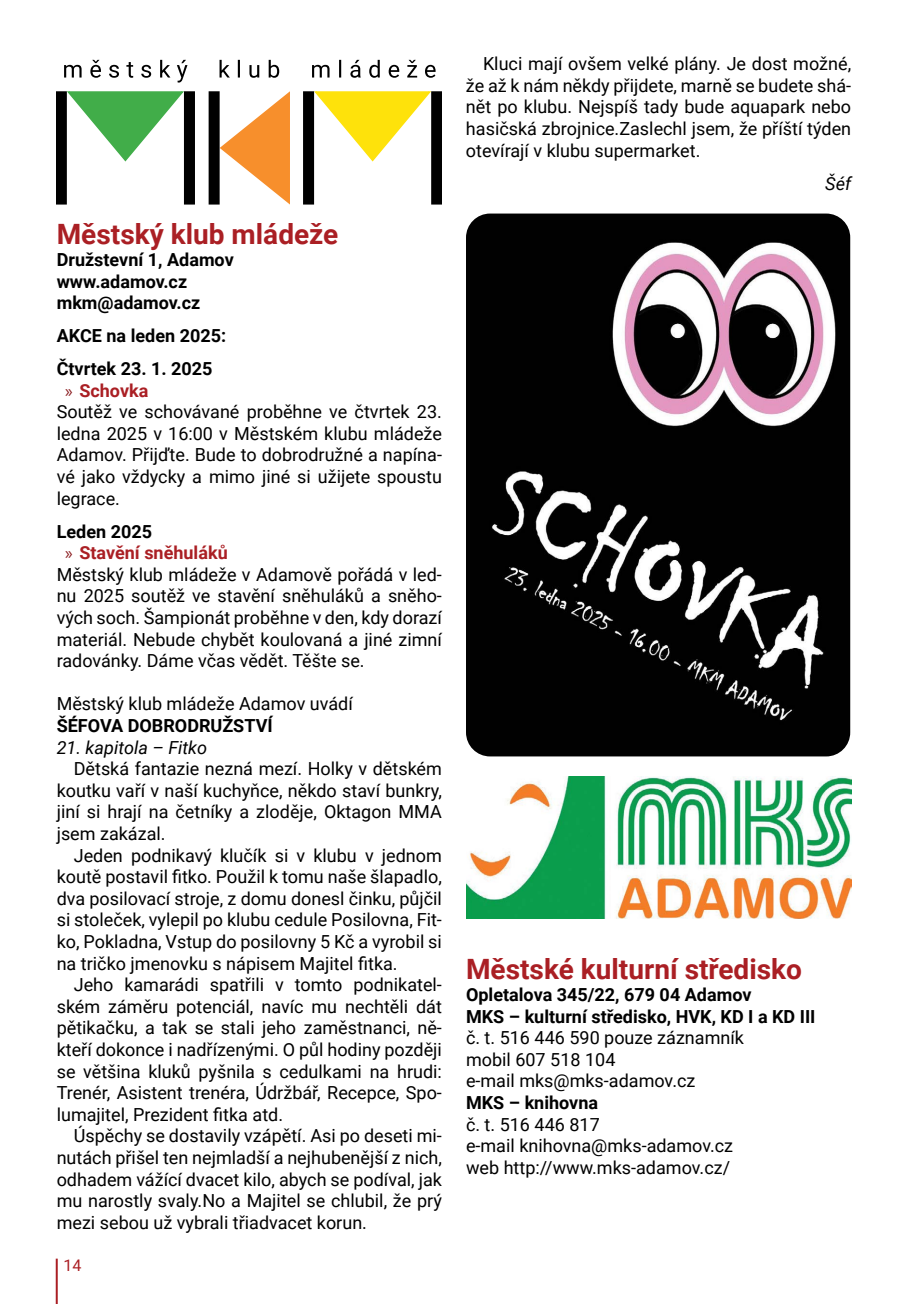
<style>
.page{position:relative;width:908px;height:1304px;background:#fff}
.page>*{position:absolute;margin:0;border:0;box-sizing:border-box;transform-origin:0 0}
.t1{font:700 28px "Roboto";color:#aa1f24}
.t2{font:18px/21.6px "Roboto";color:#000;text-align:justify}
.t3{font:700 18px/21.6px "Roboto";color:#000}
.t4{font:italic 18px "Roboto";color:#000}
.t5{font:700 18px "Roboto";color:#aa1f24}
.t6{font:16px "Roboto";color:#aa1f24}
.s1{font-family:"Myriad Pro";color:#871619}
.s2{font-weight:700;color:#aa1f24}
.s3{font-family:"Myriad Pro";font-weight:400;color:#871619}
</style>
<div class="page">
<hr style="left:56px;top:1259px;width:2px;height:45px;background:#aa1f24">
<svg style="left:67px;top:91px;width:117px;height:72px"></svg>
<div style="left:57px;top:91px;width:10px;height:114px;background:#000"></div>
<div style="left:184px;top:91px;width:11px;height:114px;background:#000"></div>
<svg style="left:64px;top:60px;width:371px;height:23px"></svg>
<svg style="left:219px;top:91px;width:71px;height:114px"></svg>
<div style="left:208px;top:91px;width:11px;height:114px;background:#000"></div>
<svg style="left:314px;top:91px;width:117px;height:72px"></svg>
<div style="left:303px;top:91px;width:11px;height:114px;background:#000"></div>
<div style="left:431px;top:91px;width:11px;height:114px;background:#000"></div>
<img style="left:466px;top:777px;width:384px;height:142px">
<img style="left:466px;top:214px;width:383px;height:542px">
<h1 class="t1" style="left:57px;top:215px;width:283px">Městský klub mládeže</h1>
<p class="t3" style="left:57px;top:248px;width:178px">Družstevní 1, Adamov www.adamov.cz mkm@adamov.cz</p>
<p class="t3" style="left:57px;top:319px;width:171px;line-height:33px">AKCE na leden 2025:<br>Čtvrtek 23. 1. 2025</p>
<p class="t2" style="left:57px;top:379px;width:386px;text-align:left;text-indent:9px"><span class="s1">»</span> <span class="s2">Schovka<br></span>Soutěž ve schovávané proběhne ve čtvrtek 23. ledna 2025 v 16:00 v Městském klubu mládeže Adamov. Přijďte. Bude to dobrodružné a napína&shy;vé jako vždycky a mimo jiné si užijete spoustu legrace.</p>
<p class="t3" style="left:57px;top:520px;width:97px">Leden 2025</p>
<p class="t5" style="left:65px;top:540px;width:164px"><span class="s3">»</span> Stavění sněhuláků</p>
<p class="t2" style="left:57px;top:563px;width:386px">Městský klub mládeže v Adamově pořádá v led-</p>
<p class="t2" style="left:57px;top:585px;width:386px">nu 2025 soutěž ve stavění sněhuláků a sněho-</p>
<p class="t2" style="left:57px;top:606px;width:386px">vých soch. Šampionát proběhne v den, kdy dorazí</p>
<p class="t2" style="left:57px;top:628px;width:386px">materiál. Nebude chybět koulovaná a jiné zimní</p>
<p class="t2" style="left:57px;top:649px;width:309px">radovánky. Dáme včas vědět. Těšte se.</p>
<p class="t2" style="left:57px;top:693px;width:297px">Městský klub mládeže Adamov uvádí</p>
<p class="t3" style="left:57px;top:714px;width:217px">ŠÉFOVA DOBRODRUŽSTVÍ</p>
<p class="t4" style="left:57px;top:735px;width:152px">21. kapitola – Fitko</p>
<p class="t2" style="left:57px;top:757px;width:386px;text-indent:17px">Dětská fantazie nezná mezí. Holky v dětském koutku vaří v naší kuchyňce, někdo staví bunkry, jiní si hrají na četníky a zloděje, Oktagon MMA jsem zakázal.</p>
<p class="t2" style="left:57px;top:844px;width:386px;text-indent:17px">Jeden podnikavý klučík si v klubu v jednom koutě postavil fitko. Použil k tomu naše šlapadlo, dva posilovací stroje, z domu donesl činku, půjčil si stoleček, vylepil po klubu cedule Posilovna, Fit&shy;ko, Pokladna, Vstup do posilovny 5 Kč a vyrobil si na tričko jmenovku s nápisem Majitel fitka.</p>
<p class="t2" style="left:57px;top:973px;width:386px;text-indent:17px">Jeho kamarádi spatřili v tomto podnikatel&shy;ském záměru potenciál, navíc mu nechtěli dát pětikačku, a tak se stali jeho zaměstnanci, ně&shy;kteří dokonce i nadřízenými. O půl hodiny později se většina kluků pyšnila s cedulkami na hrudi:<br>Trenér, Asistent trenéra, Údržbář, Recepce, Spo&shy;lumajitel, Prezident fitka atd.</p>
<p class="t2" style="left:57px;top:1125px;width:386px;text-indent:17px">Úspěchy se dostavily vzápětí. Asi po deseti mi&shy;nutách přišel ten nejmladší a nejhubenější z nich, odhadem vážící dvacet kilo, abych se podíval, jak mu narostly svaly.No a Majitel se chlubil, že prý mezi sebou už vybrali třiadvacet korun.</p>
<p class="t6" style="left:63px;top:1254px;width:19px">14</p>
<p class="t2" style="left:466px;top:52px;width:386px;text-indent:17px">Kluci mají ovšem velké plány. Je dost možné, že až k nám někdy přijdete, marně se budete shá&shy;nět po klubu. Nejspíš tady bude aquapark nebo hasičská zbrojnice.Zaslechl jsem, že příští týden otevírají v klubu supermarket.</p>
<p class="t4" style="left:824px;top:171px;width:27px">Šéf</p>
<h1 class="t1" style="left:466px;top:950px;width:337px">Městské kulturní středisko</h1>
<p class="t3" style="left:466px;top:983px;width:351px">Opletalova 345/22, 679 04 Adamov<br>MKS – kulturní středisko, HVK, KD I a KD III</p>
<p class="t2" style="left:466px;top:1026px;width:279px;text-align:left">č. t. 516 446 590 pouze záznamník mobil 607 518 104<br>e-mail mks@mks-adamov.cz</p>
<p class="t3" style="left:466px;top:1091px;width:134px">MKS – knihovna</p>
<p class="t2" style="left:466px;top:1113px;width:268px;text-align:left">č. t. 516 446 817<br>e-mail knihovna@mks-adamov.cz web http://www.mks-adamov.cz/</p>
</div>
